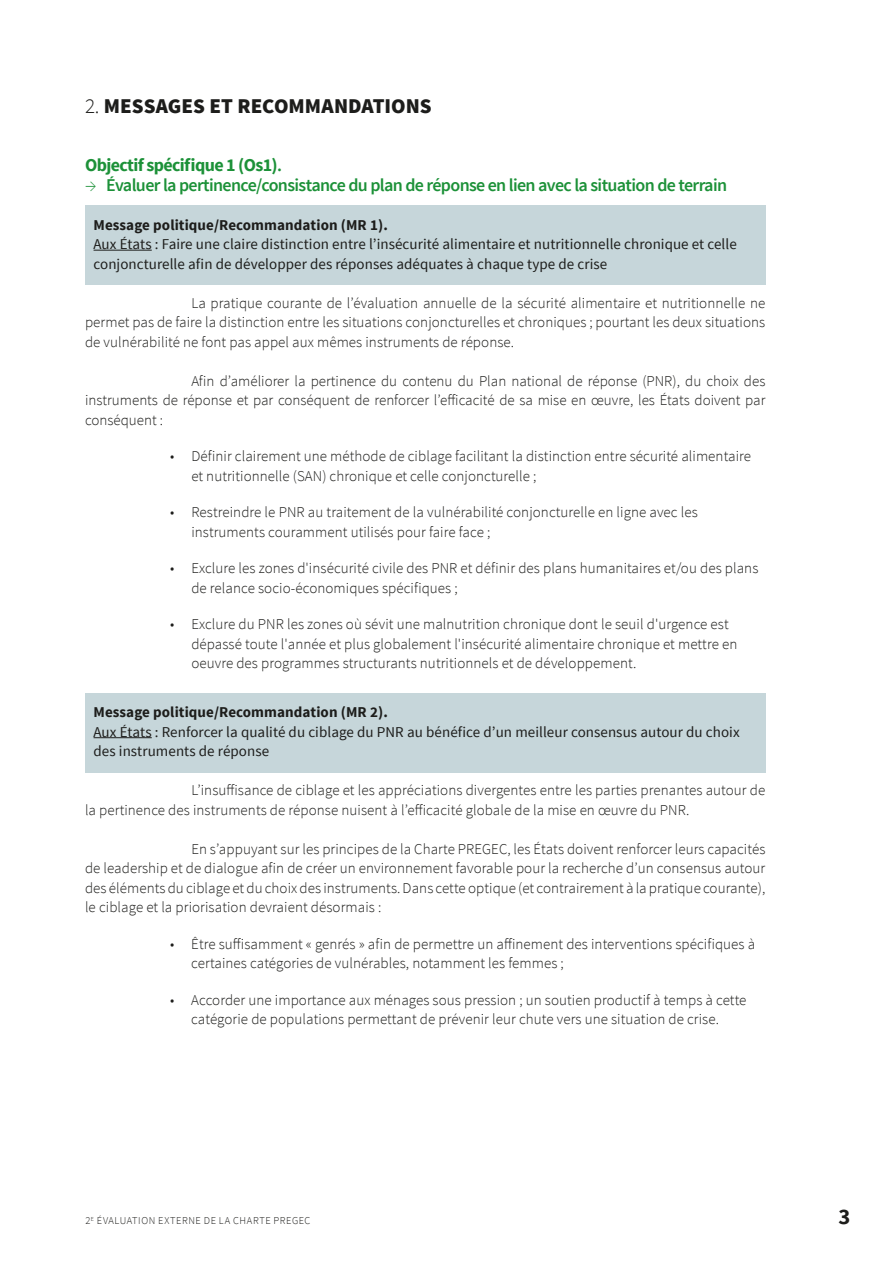
<style>
.page{position:relative;width:893px;height:1263px;background:#fff}
.page>*{position:absolute;margin:0;border:0;box-sizing:border-box;transform-origin:0 0}
.t1{font:700 22.5px "Source Sans Pro";color:#1d1d1b}
.t2{font:900 21px "Source Sans Pro";color:#1d1d1b}
.t3{font:600 18px "Source Sans Pro";letter-spacing:-.035em;color:#1c9138}
.t4{font:700 18px "Source Sans Pro";letter-spacing:-.035em;color:#1c9138}
.t5{font:300 15px/19.5px "Source Sans Pro";letter-spacing:.005em;color:#1d1d1b}
.t6{font:15px/19.5px "Source Sans Pro";letter-spacing:.005em;color:#1d1d1b}
.t7{font:700 15px "Source Sans Pro";letter-spacing:.005em;color:#1d1d1b}
.t8{font:300 10.5px "Source Sans Pro";letter-spacing:.055em;color:#1d1d1b}
.s1{font-weight:300}
.s2{font-weight:600}
</style>
<div class="page">
<div style="left:85px;top:205px;width:680px;height:80px;background:#c6d6da"></div>
<hr style="left:94px;top:250px;width:58px;height:1px;background:#1d1d1b">
<div style="left:85px;top:693px;width:680px;height:80px;background:#c6d6da"></div>
<hr style="left:94px;top:737px;width:58px;height:1px;background:#1d1d1b">
<h2 class="t2" style="left:85px;top:92px;width:348px"><span class="s1">2.</span> MESSAGES ET RECOMMANDATIONS</h2>
<p class="t4" style="left:85px;top:153px;width:199px">Objectif spécifique 1 (Os1)<span class="s2">.</span></p>
<p class="t3" style="left:85px;top:173px;width:644px"><span class="s1">→</span> Évaluer la pertinence/consistance du plan de réponse en lien avec la situation de terrain</p>
<p class="t7" style="left:94px;top:215px;width:296px">Message politique/Recommandation (MR 1).</p>
<p class="t6" style="left:94px;top:235px;width:645px">Aux États : Faire une claire distinction entre l’insécurité alimentaire et nutritionnelle chronique et celle conjoncturelle afin de développer des réponses adéquates à chaque type de crise</p>
<p class="t5" style="left:85px;top:293px;width:682px;text-align:justify;text-indent:106px">La pratique courante de l’évaluation annuelle de la sécurité alimentaire et nutritionnelle ne permet pas de faire la distinction entre les situations conjoncturelles et chroniques ; pourtant les deux situations de vulnérabilité ne font pas appel aux mêmes instruments de réponse.</p>
<p class="t5" style="left:85px;top:371px;width:682px;text-align:justify;text-indent:106px">Afin d’améliorer la pertinence du contenu du Plan national de réponse (PNR), du choix des instruments de réponse et par conséquent de renforcer l’efficacité de sa mise en œuvre, les États doivent par conséquent :</p>
<p class="t5" style="left:191px;top:446px;width:561px;text-indent:-21px">• Définir clairement une méthode de ciblage facilitant la distinction entre sécurité alimentaire et nutritionnelle (SAN) chronique et celle conjoncturelle ;</p>
<p class="t5" style="left:191px;top:502px;width:508px;text-indent:-21px">• Restreindre le PNR au traitement de la vulnérabilité conjoncturelle en ligne avec les instruments couramment utilisés pour faire face ;</p>
<p class="t5" style="left:191px;top:558px;width:569px;text-indent:-21px">• Exclure les zones d'insécurité civile des PNR et définir des plans humanitaires et/ou des plans de relance socio-économiques spécifiques ;</p>
<p class="t5" style="left:191px;top:614px;width:547px;text-indent:-21px">• Exclure du PNR les zones où sévit une malnutrition chronique dont le seuil d'urgence est dépassé toute l'année et plus globalement l'insécurité alimentaire chronique et mettre en oeuvre des programmes structurants nutritionnels et de développement.</p>
<p class="t7" style="left:94px;top:702px;width:296px">Message politique/Recommandation (MR 2).</p>
<p class="t6" style="left:94px;top:722px;width:648px">Aux États : Renforcer la qualité du ciblage du PNR au bénéfice d’un meilleur consensus autour du choix des instruments de réponse</p>
<p class="t5" style="left:85px;top:780px;width:682px;text-indent:106px">L’insuffisance de ciblage et les appréciations divergentes entre les parties prenantes autour de la pertinence des instruments de réponse nuisent à l’efficacité globale de la mise en œuvre du PNR.</p>
<p class="t5" style="left:85px;top:839px;width:682px;text-align:justify;text-indent:106px">En s’appuyant sur les principes de la Charte PREGEC, les États doivent renforcer leurs capacités de leadership et de dialogue afin de créer un environnement favorable pour la recherche d’un consensus autour des éléments du ciblage et du choix des instruments. Dans cette optique (et contrairement à la pratique courante), le ciblage et la priorisation devraient désormais :</p>
<p class="t5" style="left:191px;top:934px;width:565px;text-indent:-21px">• Être suffisamment « genrés » afin de permettre un affinement des interventions spécifiques à certaines catégories de vulnérables, notamment les femmes ;</p>
<p class="t5" style="left:170px;top:990px;width:578px;text-align:center">• Accorder une importance aux ménages sous pression ; un soutien productif à temps à cette catégorie de populations permettant de prévenir leur chute vers une situation de crise.</p>
<p class="t8" style="left:85px;top:1214px;width:226px">2<sup>E</sup> ÉVALUATION EXTERNE DE LA CHARTE PREGEC</p>
<h1 class="t1" style="left:839px;top:1202px;width:13px">3</h1>
</div>
